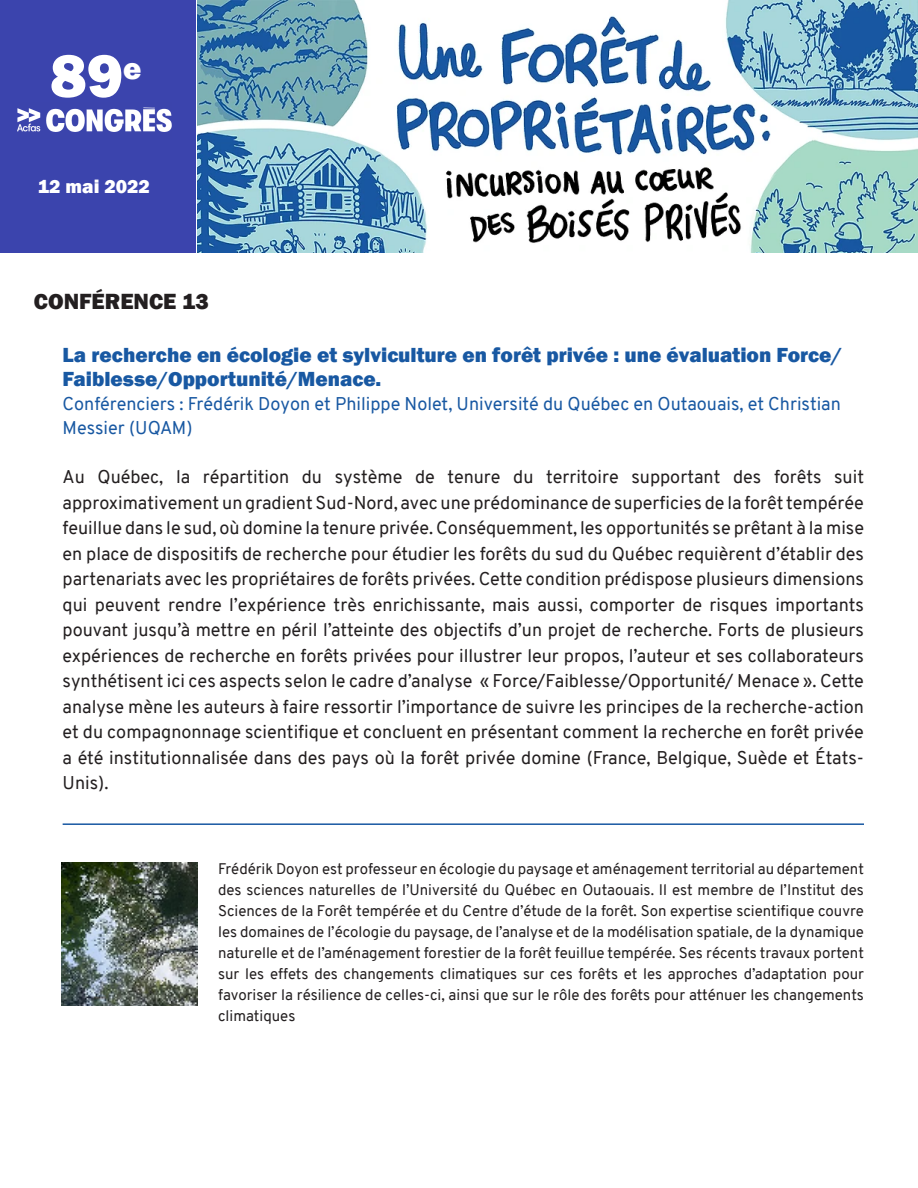
<style>
.page{position:relative;width:918px;height:1188px;background:#fff}
.page>*{position:absolute;margin:0;border:0;box-sizing:border-box;transform-origin:0 0}
.t1{font:800 62.4px "Franklin Gothic";color:#fff}
.t2{font:800 22.65px "Franklin Gothic";color:#231f20}
.t3{font:800 21px/24px "Franklin Gothic";color:#1858a2}
.t4{font:800 19.5px "Franklin Gothic";color:#fff}
.t5{font:18px/25.5px "Overpass";color:#231f20;text-align:justify}
.t6{font:18px/24px "Overpass";color:#1858a2}
.t7{font:15px/21px "Overpass";color:#231f20;text-align:justify}
</style>
<div class="page">
<div style="left:0;top:0;width:195px;height:252px;background:#3b44ad"></div>
<img style="left:198px;top:0;width:720px;height:252px">
<img style="left:17px;top:107px;width:154px;height:25px">
<img style="left:61px;top:863px;width:137px;height:142px">
<hr style="left:63px;top:823px;width:801px;height:2px;background:#1858a2">
<p class="t1" style="left:50px;top:36px;width:93px">89<sup>e</sup></p>
<p class="t4" style="left:38px;top:174px;width:114px">12 mai 2022</p>
<p class="t2" style="left:34px;top:287px;width:176px">CONFÉRENCE 13</p>
<p class="t3" style="left:63px;top:343px;width:781px">La recherche en écologie et sylviculture en forêt privée : une évaluation Force/<br>Faiblesse/Opportunité/Menace.</p>
<p class="t6" style="left:63px;top:392px;width:780px">Conférenciers : Frédérik Doyon et Philippe Nolet, Université du Québec en Outaouais, et Christian<br>Messier (UQAM)</p>
<p class="t5" style="left:63px;top:464px;width:803px">Au Québec, la répartition du système de tenure du territoire supportant des forêts suit approximativement un gradient Sud-Nord, avec une prédominance de superficies de la forêt tempérée feuillue dans le sud, où domine la tenure privée. Conséquemment, les opportunités se prêtant à la mise en place de dispositifs de recherche pour étudier les forêts du sud du Québec requièrent d’établir des partenariats avec les propriétaires de forêts privées. Cette condition prédispose plusieurs dimensions qui peuvent rendre l’expérience très enrichissante, mais aussi, comporter de risques importants pouvant jusqu’à mettre en péril l’atteinte des objectifs d’un projet de recherche. Forts de plusieurs expériences de recherche en forêts privées pour illustrer leur propos, l’auteur et ses collaborateurs synthétisent ici ces aspects selon le cadre d’analyse « Force/Faiblesse/Opportunité/ Menace ». Cette analyse mène les auteurs à faire ressortir l’importance de suivre les principes de la recherche-action et du compagnonnage scientifique et concluent en présentant comment la recherche en forêt privée a été institutionnalisée dans des pays où la forêt privée domine (France, Belgique, Suède et États-Unis).</p>
<p class="t7" style="left:218px;top:859px;width:647px">Frédérik Doyon est professeur en écologie du paysage et aménagement territorial au département des sciences naturelles de l’Université du Québec en Outaouais. Il est membre de l’Institut des Sciences de la Forêt tempérée et du Centre d’étude de la forêt. Son expertise scientifique couvre les domaines de l’écologie du paysage, de l’analyse et de la modélisation spatiale, de la dynamique naturelle et de l’aménagement forestier de la forêt feuillue tempérée. Ses récents travaux portent sur les effets des changements climatiques sur ces forêts et les approches d’adaptation pour favoriser la résilience de celles-ci, ainsi que sur le rôle des forêts pour atténuer les changements climatiques</p>
</div>
